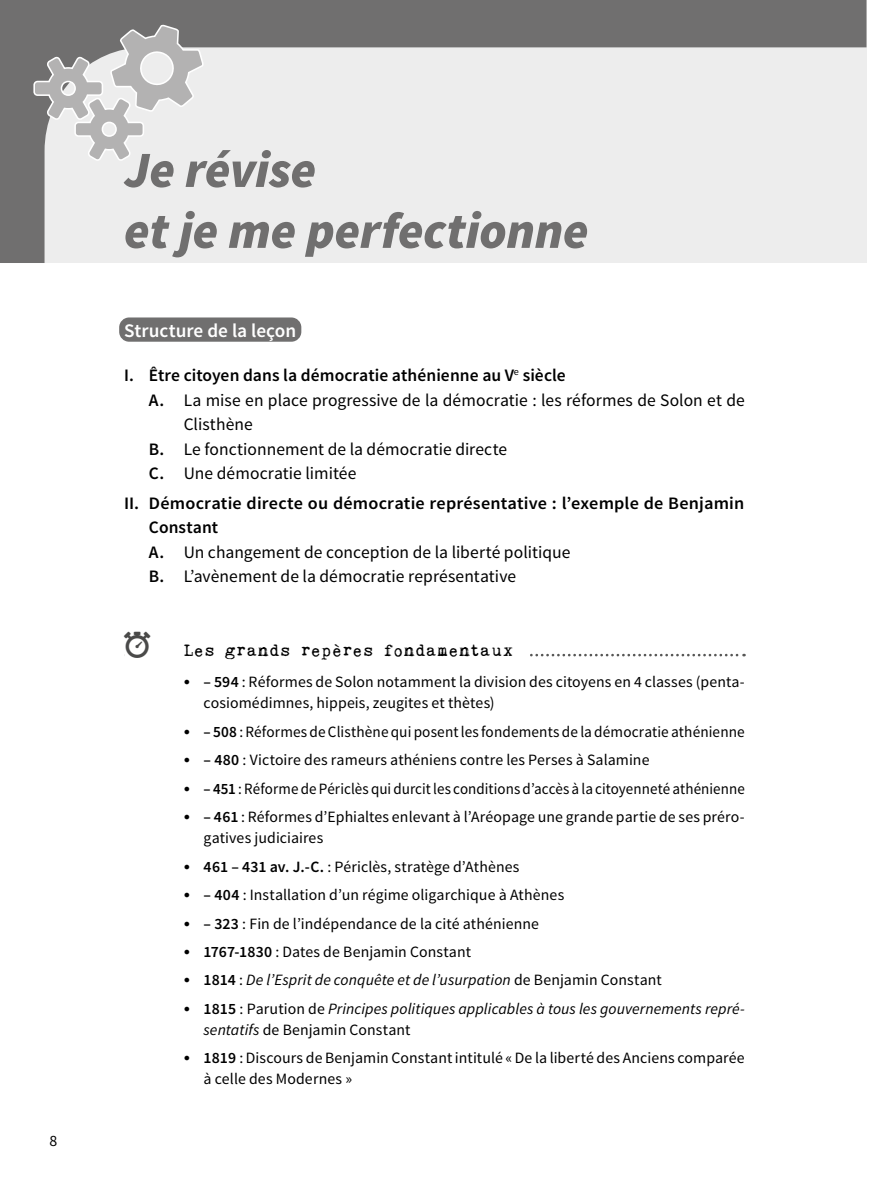
<style>
.page{position:relative;width:869px;height:1191px;background:#fff}
.page>*{position:absolute;margin:0;border:0;box-sizing:border-box;transform-origin:0 0}
.t1{font:italic 900 50.75px/60.9px "Source Sans Pro";letter-spacing:-.005em;color:#706f6f}
.t2{font:26.25px "Web Hosting Hub Glyphs";color:#4a4a49}
.t3{font:600 19.25px "Source Sans Pro";color:#fff}
.t4{font:17.5px/24.5px "Source Sans Pro";letter-spacing:.005em;color:#000}
.t5{font:600 17.5px "Source Sans Pro";letter-spacing:.005em;color:#000}
.t6{font:17.5px "Kingthings Trypewriter 2";letter-spacing:.03em;color:#000}
.t7{font:15.75px/21px "Source Sans Pro";letter-spacing:.005em;color:#000}
.t8{font:italic 15.75px/21px "Source Sans Pro";letter-spacing:.005em;color:#000}
.t9{font:15.75px "Source Sans Pro";letter-spacing:.005em;color:#000;scale:.95 1}
.s1{font-weight:600}
.s2{font-family:"Gandhi Sans";font-weight:700}
.s3{font-family:"Gandhi Sans";font-weight:700;font-style:normal}
.s4{font-weight:600;font-style:normal}
.s5{font-style:normal}
</style>
<div class="page">
<svg style="left:0;top:0;width:866px;height:263px;background:#d3d3d3"></svg>
<svg style="left:32px;top:0;width:172px;height:162px;background:#b2b2b2"></svg>
<div style="left:119px;top:317px;width:182px;height:25px;background:#706f6f;border-radius:10px"></div>
<svg style="left:530px;top:654px;width:214px;height:2px"></svg>
<p class="t7" style="left:50px;top:1130px;width:9px">8</p>
<h1 class="t1" style="left:124px;top:139px;width:465px">Je révise<br>et je me perfectionne</h1>
<p class="t3" style="left:124px;top:318px;width:174px">Structure de la leçon</p>
<p class="t5" style="left:124px;top:364px;width:443px">I. Être citoyen dans la démocratie athénienne au V<sup>e</sup> siècle</p>
<p class="t4" style="left:149px;top:388px;width:597px"><span class="s1">A.</span> La mise en place progressive de la démocratie : les réformes de Solon et de</p>
<p class="t4" style="left:184px;top:412px;width:71px">Clisthène</p>
<p class="t4" style="left:149px;top:437px;width:359px"><span class="s1">B.</span> Le fonctionnement de la démocratie directe</p>
<p class="t4" style="left:149px;top:461px;width:209px"><span class="s1">C.</span> Une démocratie limitée</p>
<p class="t4" style="left:149px;top:491px;width:596px;text-indent:-25px"><span class="s1">II. Démocratie directe ou démocratie représentative : l’exemple de Benjamin Constant<br>A.</span> Un changement de conception de la liberté politique<br><span class="s1">B.</span> L’avènement de la démocratie représentative</p>
<h2 class="t2" style="left:124px;top:634px;width:28px">ӄ</h2>
<p class="t6" style="left:184px;top:641px;width:331px">Les grands repères fondamentaux</p>
<p class="t7" style="left:203px;top:672px;width:542px;text-indent:-20px"><span class="s2">•</span> <span class="s1">– 594</span> : Réformes de Solon notamment la division des citoyens en 4 classes (penta&shy;cosiomédimnes, hippeis, zeugites et thètes)</p>
<p class="t7" style="left:184px;top:721px;width:562px"><span class="s2">•</span> <span class="s1">– 508</span> : Réformes de Clisthène qui posent les fondements de la démocratie athénienne</p>
<p class="t7" style="left:184px;top:750px;width:467px"><span class="s2">•</span> <span class="s1">– 480</span> : Victoire des rameurs athéniens contre les Perses à Salamine</p>
<p class="t9" style="left:184px;top:778px;width:592px"><span class="s2">•</span> <span class="s1">– 451</span> : Réforme de Périclès qui durcit les conditions d’accès à la citoyenneté athénienne</p>
<p class="t7" style="left:203px;top:806px;width:542px;text-indent:-20px"><span class="s2">•</span> <span class="s1">– 461</span> : Réformes d’Ephialtes enlevant à l’Aréopage une grande partie de ses préro&shy;gatives judiciaires</p>
<p class="t7" style="left:184px;top:856px;width:337px"><span class="s2">•</span> <span class="s1">461 – 431 av. J.-C.</span> : Périclès, stratège d’Athènes</p>
<p class="t7" style="left:184px;top:884px;width:382px"><span class="s2">•</span> <span class="s1">– 404</span> : Installation d’un régime oligarchique à Athènes</p>
<p class="t7" style="left:184px;top:913px;width:357px"><span class="s2">•</span> <span class="s1">– 323</span> : Fin de l’indépendance de la cité athénienne</p>
<p class="t7" style="left:184px;top:941px;width:289px"><span class="s2">•</span> <span class="s1">1767-1830</span> : Dates de Benjamin Constant</p>
<p class="t8" style="left:184px;top:969px;width:479px"><span class="s3">•</span> <span class="s4">1814</span> <span class="s5">:</span> De l’Esprit de conquête et de l’usurpation <span class="s5">de Benjamin Constant</span></p>
<p class="t8" style="left:203px;top:998px;width:542px;text-indent:-20px"><span class="s3">•</span> <span class="s4">1815</span> <span class="s5">: Parution de</span> Principes politiques applicables à tous les gouvernements repré&shy;sentatifs <span class="s5">de Benjamin Constant</span></p>
<p class="t7" style="left:203px;top:1048px;width:542px;text-indent:-20px"><span class="s2">•</span> <span class="s1">1819</span> : Discours de Benjamin Constant intitulé « De la liberté des Anciens comparée à celle des Modernes »</p>
</div>
